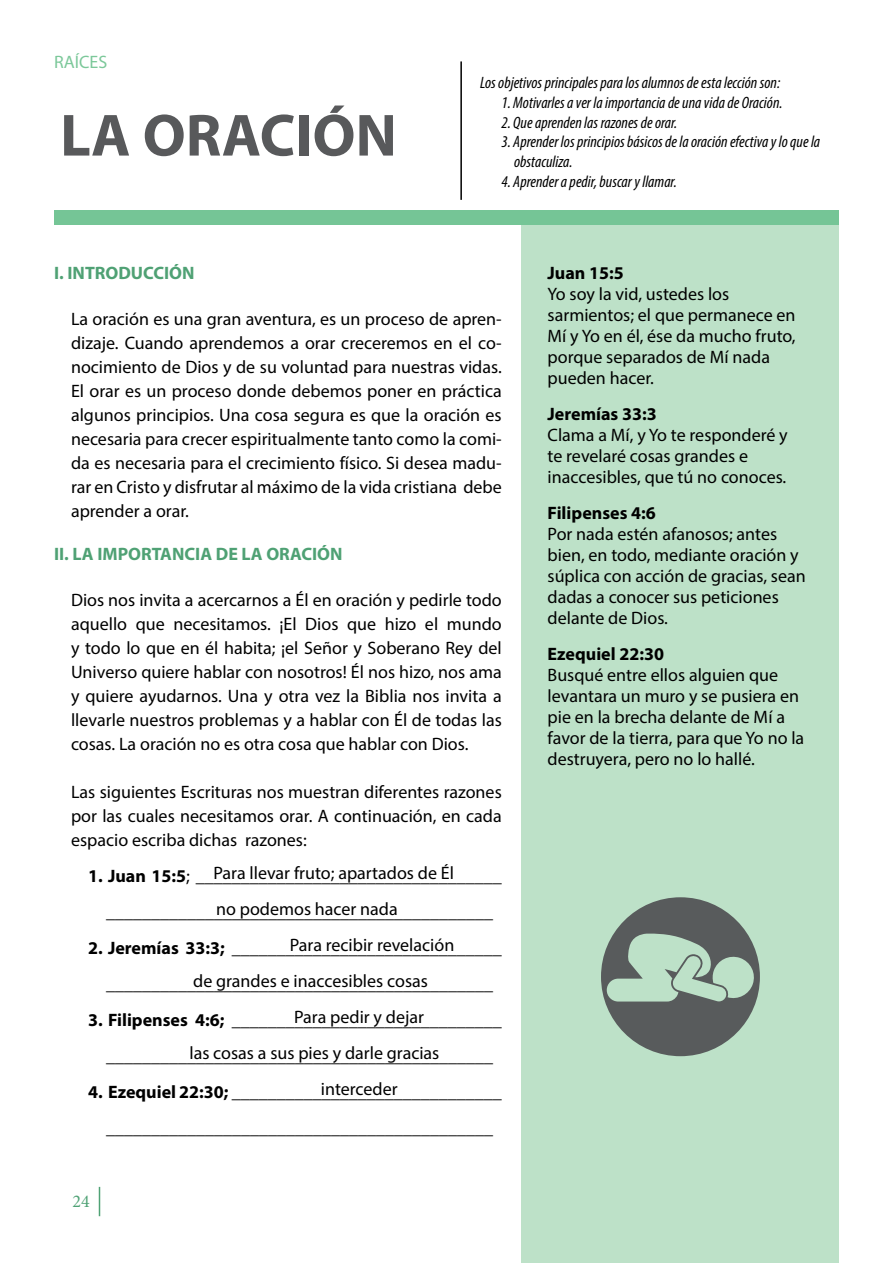
<style>
.page{position:relative;width:893px;height:1263px;background:#fff}
.page>*{position:absolute;margin:0;border:0;box-sizing:border-box;transform-origin:0 0}
.t1{font:700 60px "Myriad Pro";color:#58595b}
.t2{font:18px/24px "Myriad Pro";color:#000}
.t3{font:700 18px "Myriad Pro";color:#000}
.t4{font:700 18px "Myriad Pro";color:#4fa174}
.t5{font:18px "Myriad Pro";color:#7cc89a}
.t6{font:18px "Minion Pro";color:#4fa275}
.t7{font:italic condensed 16.5px/19.8px "Myriad Pro";color:#000}
.s1{font-weight:700}
.s2{color:#fff}
</style>
<div class="page">
<svg style="left:99px;top:1187px;width:1px;height:29px"></svg>
<div style="left:54px;top:210px;width:785px;height:15px;background:#75c596"></div>
<div style="left:522px;top:225px;width:317px;height:1038px;background:#bde1c8"></div>
<svg style="left:601px;top:897px;width:159px;height:159px"></svg>
<hr style="left:460px;top:61px;width:2px;height:139px;background:#000">
<p class="t5" style="left:54px;top:50px;width:55px">RAÍCES</p>
<h1 class="t1" style="left:60px;top:96px;width:338px">LA ORACIÓN</h1>
<p class="t7" style="left:480px;top:73px;width:302px">Los objetivos principales para los alumnos de esta lección son:</p>
<p class="t7" style="left:501px;top:92px;width:283px">1. Motivarles a ver la importancia de una vida de Oración.</p>
<p class="t7" style="left:501px;top:112px;width:178px">2. Que aprenden las razones de orar.</p>
<p class="t7" style="left:514px;top:132px;width:308px;text-indent:-13px">3. Aprender los principios básicos de la oración efectiva y lo que la obstaculiza.</p>
<p class="t7" style="left:501px;top:172px;width:177px">4. Aprender a pedir, buscar y llamar.</p>
<p class="t4" style="left:54px;top:261px;width:142px">I. INTRODUCCIÓN</p>
<p class="t2" style="left:71px;top:307px;width:432px;text-align:justify">La oración es una gran aventura, es un proceso de apren&shy;dizaje. Cuando aprendemos a orar creceremos en el co&shy;nocimiento de Dios y de su voluntad para nuestras vidas.<br>El orar es un proceso donde debemos poner en práctica algunos principios. Una cosa segura es que la oración es necesaria para crecer espiritualmente tanto como la comi&shy;da es necesaria para el crecimiento físico. Si desea madu&shy;rar en Cristo y disfrutar al máximo de la vida cristiana debe aprender a orar.</p>
<p class="t4" style="left:54px;top:542px;width:290px">II. LA IMPORTANCIA DE LA ORACIÓN</p>
<p class="t2" style="left:71px;top:587px;width:432px;text-align:justify">Dios nos invita a acercarnos a Él en oración y pedirle todo aquello que necesitamos. ¡El Dios que hizo el mundo y todo lo que en él habita; ¡el Señor y Soberano Rey del Universo quiere hablar con nosotros! Él nos hizo, nos ama y quiere ayudarnos. Una y otra vez la Biblia nos invita a llevarle nuestros problemas y a hablar con Él de todas las cosas. La oración no es otra cosa que hablar con Dios.</p>
<p class="t2" style="left:71px;top:779px;width:432px;text-align:justify">Las siguientes Escrituras nos muestran diferentes razones por las cuales necesitamos orar. A continuación, en cada espacio escriba dichas razones:</p>
<p class="t2" style="left:88px;top:857px;width:415px;line-height:36px"><span class="s1">1. Juan 15:5</span>; __________________________________ <span class="s2">__</span>___________________________________________</p>
<p class="t2" style="left:88px;top:929px;width:415px;line-height:36px"><span class="s1">2. Jeremías 33:3;</span> ______________________________ <span class="s2">__</span>___________________________________________</p>
<p class="t2" style="left:88px;top:1001px;width:415px;line-height:36px"><span class="s1">3. Filipenses 4:6;</span> ______________________________ <span class="s2">__</span>___________________________________________</p>
<p class="t2" style="left:88px;top:1073px;width:415px;line-height:36px"><span class="s1">4. Ezequiel 22:30;</span> ______________________________ <span class="s2">__</span>___________________________________________</p>
<p class="t2" style="left:213px;top:860px;width:242px">Para llevar fruto; apartados de Él</p>
<p class="t2" style="left:216px;top:896px;width:183px">no podemos hacer nada</p>
<p class="t2" style="left:290px;top:932px;width:166px">Para recibir revelación</p>
<p class="t2" style="left:193px;top:968px;width:236px">de grandes e inaccesibles cosas</p>
<p class="t2" style="left:294px;top:1004px;width:131px">Para pedir y dejar</p>
<p class="t2" style="left:189px;top:1040px;width:252px">las cosas a sus pies y darle gracias</p>
<p class="t2" style="left:321px;top:1076px;width:78px">interceder</p>
<p class="t6" style="left:73px;top:1189px;width:19px">24</p>
<p class="t3" style="left:548px;top:261px;width:78px">Juan 15:5</p>
<p class="t2" style="left:548px;top:283px;width:250px;line-height:21px">Yo soy la vid, ustedes los sarmientos; el que permanece en<br>Mí y Yo en él, ése da mucho fruto, porque separados de Mí nada pueden hacer.</p>
<p class="t3" style="left:548px;top:402px;width:111px">Jeremías 33:3</p>
<p class="t2" style="left:548px;top:424px;width:242px;line-height:21px">Clama a Mí, y Yo te responderé y te revelaré cosas grandes e inaccesibles, que tú no conoces.</p>
<p class="t3" style="left:548px;top:501px;width:110px">Filipenses 4:6</p>
<p class="t2" style="left:548px;top:523px;width:260px;line-height:21px">Por nada estén afanosos; antes bien, en todo, mediante oración y súplica con acción de gracias, sean dadas a conocer sus peticiones delante de Dios.</p>
<p class="t3" style="left:548px;top:642px;width:118px">Ezequiel 22:30</p>
<p class="t2" style="left:548px;top:664px;width:258px;line-height:21px">Busqué entre ellos alguien que levantara un muro y se pusiera en pie en la brecha delante de Mí a favor de la tierra, para que Yo no la destruyera, pero no lo hallé.</p>
</div>
